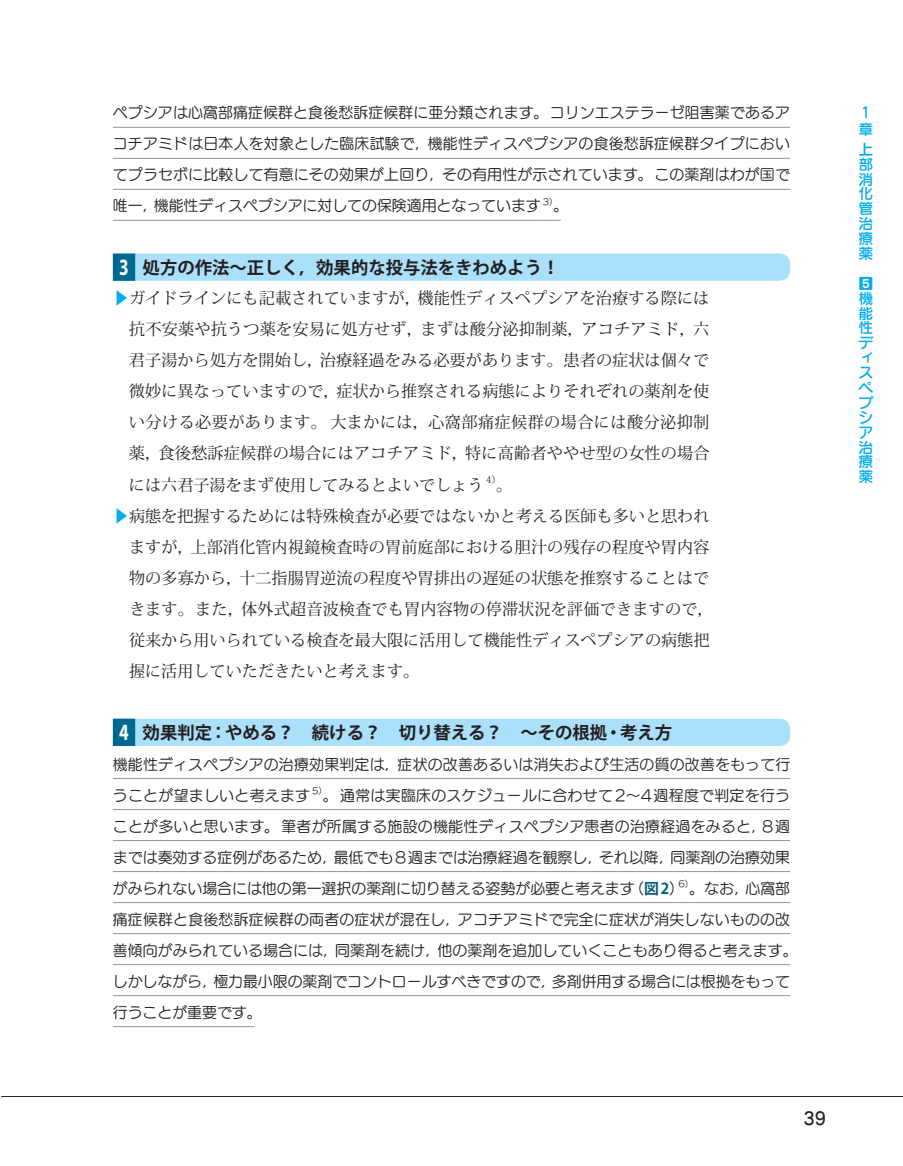
<style>
.page{position:relative;width:903px;height:1166px;background:#fff}
.page>*{position:absolute;margin:0;border:0;box-sizing:border-box;transform-origin:0 0}
.t1{font:700 17.32px "Koz Go Pr 6 N";color:#231f20}
.t2{font:17.32px "Seurat Pro N DB";color:#231f20}
.t3{font:16.1px "Koz Min Pr 6 N";letter-spacing:.005em;color:#231f20}
.t4{font:16.1px "Koz Min Pr 6 N";letter-spacing:.025em;color:#231f20}
.t5{font:14.88px/31px "UD Marugo Large Pr 6 N M";letter-spacing:.01em;color:#231f20;text-align:justify}
.t6{font:14.88px/14.9px "Seurat Pro N DB";color:#00aeef;text-align:justify}
.s1{font-family:"Myriad Pro";font-size:23.45px;color:#fff}
.s2{color:#00aeef}
.s3{font-family:"Koz Go Pr 6 N";font-weight:700;color:#005b7f}
</style>
<div class="page">
<hr style="left:1px;top:1096px;width:902px;height:1px;background:#231f20">
<hr style="left:113px;top:127px;width:677px;height:1px;background:#939598">
<hr style="left:113px;top:158px;width:677px;height:1px;background:#939598">
<hr style="left:113px;top:189px;width:677px;height:1px;background:#939598">
<hr style="left:113px;top:220px;width:430px;height:1px;background:#939598">
<svg style="left:543px;top:220px;width:18px;height:1px"></svg>
<svg style="left:135px;top:253px;width:655px;height:28px;background:#ace0f9"></svg>
<div style="left:113px;top:253px;width:22px;height:28px;background:#006991"></div>
<div style="left:135px;top:719px;width:655px;height:27px;background:#aae0f9"></div>
<div style="left:113px;top:719px;width:22px;height:27px;background:#006991"></div>
<hr style="left:113px;top:778px;width:677px;height:1px;background:#939598">
<hr style="left:113px;top:809px;width:199px;height:1px;background:#939598">
<hr style="left:323px;top:809px;width:467px;height:1px;background:#939598">
<hr style="left:113px;top:840px;width:677px;height:1px;background:#939598">
<hr style="left:113px;top:871px;width:677px;height:1px;background:#939598">
<hr style="left:113px;top:902px;width:565px;height:1px;background:#939598">
<hr style="left:689px;top:902px;width:101px;height:1px;background:#939598">
<hr style="left:113px;top:933px;width:677px;height:1px;background:#939598">
<hr style="left:113px;top:964px;width:677px;height:1px;background:#939598">
<hr style="left:113px;top:995px;width:677px;height:1px;background:#939598">
<hr style="left:113px;top:1026px;width:141px;height:1px;background:#939598">
<p class="t5" style="left:113px;top:98px;width:678px">ペプシアは心窩部痛症候群と食後愁訴症候群に亜分類されます。コリンエステラーゼ阻害薬であるアコチアミドは日本人を対象とした臨床試験で，機能性ディスペプシアの食後愁訴症候群タイプにおいてプラセボに比較して有意にその効果が上回り，その有用性が示されています。この薬剤はわが国で唯一，機能性ディスペプシアに対しての保険適用となっています <sup>3）</sup></p>
<p class="t5" style="left:553px;top:191px;width:16px">。</p>
<p class="t1" style="left:119px;top:258px;width:442px"><span class="s1">3</span> 処方の作法〜正しく，効果的な投与法をきわめよう！</p>
<p class="t3" style="left:113px;top:289px;width:598px"><span class="s2">▶</span>ガイドラインにも記載されていますが，機能性ディスペプシアを治療する際には</p>
<p class="t3" style="left:129px;top:320px;width:582px">抗不安薬や抗うつ薬を安易に処方せず，まずは酸分泌抑制薬，アコチアミド，六</p>
<p class="t3" style="left:129px;top:351px;width:582px">君子湯から処方を開始し，治療経過をみる必要があります。患者の症状は個々で</p>
<p class="t3" style="left:129px;top:382px;width:582px">微妙に異なっていますので，症状から推察される病態によりそれぞれの薬剤を使</p>
<p class="t4" style="left:129px;top:413px;width:582px">い分ける必要があります。大まかには，心窩部痛症候群の場合には酸分泌抑制</p>
<p class="t3" style="left:129px;top:444px;width:582px">薬，食後愁訴症候群の場合にはアコチアミド，特に高齢者ややせ型の女性の場合</p>
<p class="t3" style="left:129px;top:475px;width:385px">には六君子湯をまず使用してみるとよいでしょう <sup>4）</sup>。</p>
<p class="t3" style="left:113px;top:506px;width:598px"><span class="s2">▶</span>病態を把握するためには特殊検査が必要ではないかと考える医師も多いと思われ</p>
<p class="t3" style="left:129px;top:537px;width:582px">ますが，上部消化管内視鏡検査時の胃前庭部における胆汁の残存の程度や胃内容</p>
<p class="t3" style="left:129px;top:568px;width:582px">物の多寡から，十二指腸胃逆流の程度や胃排出の遅延の状態を推察することはで</p>
<p class="t3" style="left:129px;top:599px;width:586px">きます。また，体外式超音波検査でも胃内容物の停滞状況を評価できますので，</p>
<p class="t3" style="left:129px;top:630px;width:582px">従来から用いられている検査を最大限に活用して機能性ディスペプシアの病態把</p>
<p class="t3" style="left:129px;top:661px;width:292px">握に活用していただきたいと考えます。</p>
<p class="t1" style="left:119px;top:723px;width:555px"><span class="s1">4</span> 効果判定：やめる？　続ける？　切り替える？　～その根拠・考え方</p>
<p class="t5" style="left:113px;top:749px;width:679px">機能性ディスペプシアの治療効果判定は，症状の改善あるいは消失および生活の質の改善をもって行うことが望ましいと考えます <sup>5）</sup></p>
<p class="t5" style="left:113px;top:780px;width:679px;text-indent:210px">。通常は実臨床のスケジュールに合わせて2〜4週程度で判定を行うことが多いと思います。筆者が所属する施設の機能性ディスペプシア患者の治療経過をみると，8週までは奏効する症例があるため，最低でも8週までは治療経過を観察し，それ以降，同薬剤の治療効果がみられない場合には他の第一選択の薬剤に切り替える姿勢が必要と考えます（<span class="s3">図2</span>）<sup>6）</sup></p>
<p class="t5" style="left:113px;top:873px;width:686px;text-align:left;text-indent:576px">。なお，心窩部痛症候群と食後愁訴症候群の両者の症状が混在し，アコチアミドで完全に症状が消失しないものの改善傾向がみられている場合には，同薬剤を続け，他の薬剤を追加していくこともあり得ると考えます。しかしながら，極力最小限の薬剤でコントロールすべきですので，多剤併用する場合には根拠をもって行うことが重要です。</p>
<p class="t6" style="left:858px;top:104px;width:16px;line-height:16.8px">1章</p>
<p class="t6" style="left:858px;top:141px;width:16px">上部消化管治療薬</p>
<p class="t6" style="left:858px;top:275px;width:17px">5機能性ディスペプシア治療薬</p>
<p class="t2" style="left:803px;top:1107px;width:24px">39</p>
</div>
